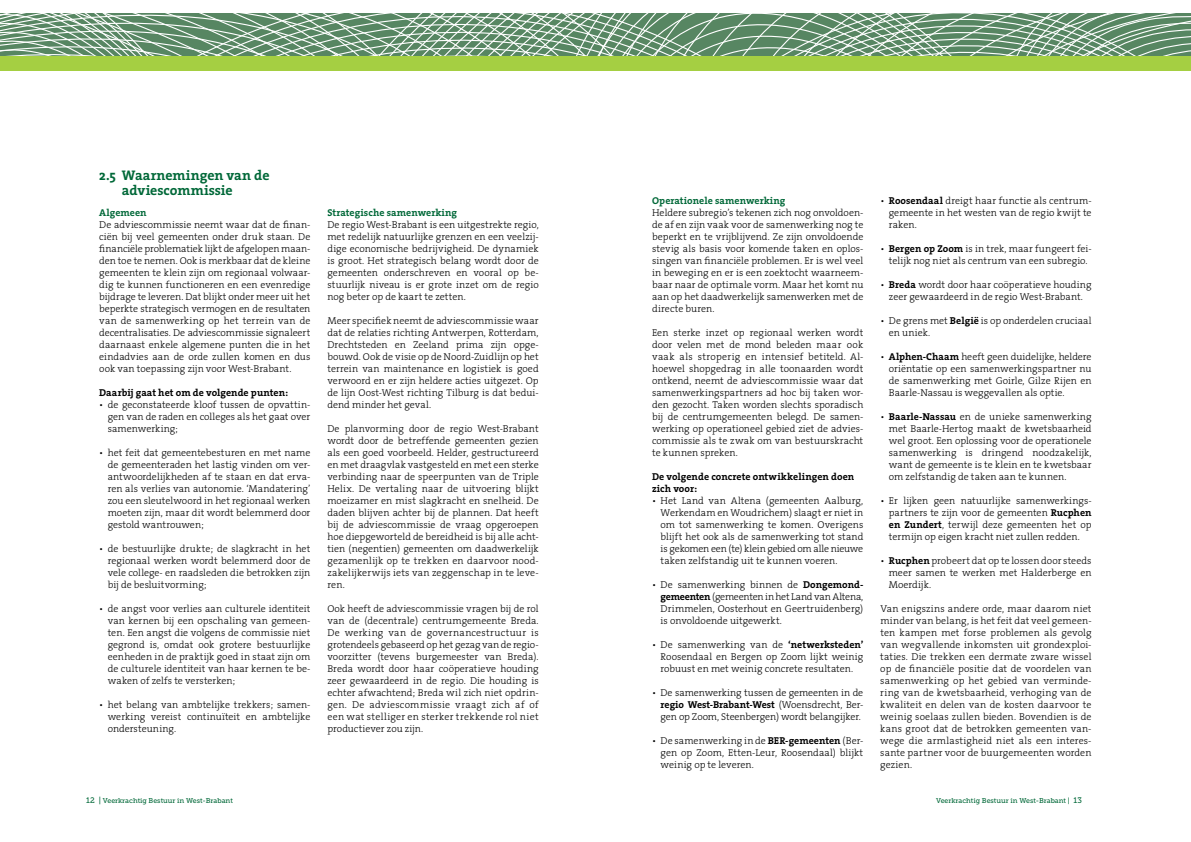
<style>
.page{position:relative;width:1191px;height:842px;background:#fff}
.page>*{position:absolute;margin:0;border:0;box-sizing:border-box;transform-origin:0 0}
.t1{font:700 14px/15px "The Serif";letter-spacing:-.005em;color:#006838}
.t2{font:300 10px/12px "The Serif";letter-spacing:.005em;color:#000;text-align:justify}
.t3{font:700 10px/12px "The Serif";color:#000}
.t4{font:700 10px "The Serif";color:#006838}
.t5{font:7px "Museo Slab 500";color:#006838}
.s1{font-weight:700}
.s2{font-size:8px}
</style>
<div class="page">
<div style="left:0;top:50px;width:1191px;height:20px;background:#a5cf42"></div>
<svg style="left:0;top:13px;width:1191px;height:42px;background:#81a48a"></svg>
<h1 class="t1" style="left:122px;top:167px;width:149px;text-indent:-23px">2.5 Waarnemingen van de adviescommissie</h1>
<p class="t4" style="left:99px;top:204px;width:49px">Algemeen</p>
<p class="t2" style="left:99px;top:218px;width:213px">De adviescommissie neemt waar dat de finan&shy;ciën bij veel gemeenten onder druk staan. De financiële problematiek lijkt de afgelopen maan&shy;den toe te nemen. Ook is merkbaar dat de kleine gemeenten te klein zijn om regionaal volwaar&shy;dig te kunnen functioneren en een evenredige bijdrage te leveren. Dat blijkt onder meer uit het beperkte strategisch vermogen en de resultaten van de samenwerking op het terrein van de decentralisaties. De adviescommissie signaleert daarnaast enkele algemene punten die in het eindadvies aan de orde zullen komen en dus ook van toepassing zijn voor West-Brabant.</p>
<p class="t3" style="left:99px;top:386px;width:190px">Daarbij gaat het om de volgende punten:</p>
<p class="t2" style="left:108px;top:398px;width:204px;text-indent:-8px">• de geconstateerde kloof tussen de opvattin&shy;gen van de raden en colleges als het gaat over samenwerking;</p>
<p class="t2" style="left:108px;top:446px;width:204px;text-indent:-8px">• het feit dat gemeentebesturen en met name de gemeenteraden het lastig vinden om ver&shy;antwoordelijkheden af te staan en dat erva&shy;ren als verlies van autonomie. ‘Mandatering’ zou een sleutelwoord in het regionaal werken moeten zijn, maar dit wordt belemmerd door gestold wantrouwen;</p>
<p class="t2" style="left:108px;top:542px;width:204px;text-indent:-9px">• de bestuurlijke drukte; de slagkracht in het regionaal werken wordt belemmerd door de vele college- en raadsleden die betrokken zijn bij de besluitvorming;</p>
<p class="t2" style="left:108px;top:602px;width:204px;text-indent:-8px">• de angst voor verlies aan culturele identiteit van kernen bij een opschaling van gemeen&shy;ten. Een angst die volgens de commissie niet gegrond is, omdat ook grotere bestuurlijke eenheden in de praktijk goed in staat zijn om de culturele identiteit van haar kernen te be&shy;waken of zelfs te versterken;</p>
<p class="t2" style="left:108px;top:698px;width:204px;text-indent:-8px">• het belang van ambtelijke trekkers; samen&shy;werking vereist continuïteit en ambtelijke ondersteuning.</p>
<p class="t4" style="left:327px;top:204px;width:131px">Strategische samenwerking</p>
<p class="t2" style="left:327px;top:218px;width:213px">De regio West-Brabant is een uitgestrekte regio, met redelijk natuurlijke grenzen en een veelzij&shy;dige economische bedrijvigheid. De dynamiek is groot. Het strategisch belang wordt door de gemeenten onderschreven en vooral op be&shy;stuurlijk niveau is er grote inzet om de regio nog beter op de kaart te zetten.</p>
<p class="t2" style="left:327px;top:314px;width:213px">Meer specifiek neemt de adviescommissie waar dat de relaties richting Antwerpen, Rotterdam, Drechtsteden en Zeeland prima zijn opge&shy;bouwd. Ook de visie op de Noord-Zuidlijn op het terrein van maintenance en logistiek is goed verwoord en er zijn heldere acties uitgezet. Op de lijn Oost-West richting Tilburg is dat bedui&shy;dend minder het geval.</p>
<p class="t2" style="left:327px;top:422px;width:213px">De planvorming door de regio West-Brabant wordt door de betreffende gemeenten gezien als een goed voorbeeld. Helder, gestructureerd en met draagvlak vastgesteld en met een sterke verbinding naar de speerpunten van de Triple Helix. De vertaling naar de uitvoering blijkt moeizamer en mist slagkracht en snelheid. De daden blijven achter bij de plannen. Dat heeft bij de adviescommissie de vraag opgeroepen hoe diepgeworteld de bereidheid is bij alle acht&shy;tien (negentien) gemeenten om daadwerkelijk gezamenlijk op te trekken en daarvoor nood&shy;zakelijkerwijs iets van zeggenschap in te leve&shy;ren.</p>
<p class="t2" style="left:327px;top:602px;width:213px">Ook heeft de adviescommissie vragen bij de rol van de (decentrale) centrumgemeente Breda.<br>De werking van de governancestructuur is grotendeels gebaseerd op het gezag van de regio&shy;voorzitter (tevens burgemeester van Breda).<br>Breda wordt door haar coöperatieve houding zeer gewaardeerd in de regio. Die houding is echter afwachtend; Breda wil zich niet opdrin&shy;gen. De adviescommissie vraagt zich af of een wat stelliger en sterker trekkende rol niet productiever zou zijn.</p>
<p class="t4" style="left:652px;top:192px;width:135px">Operationele samenwerking</p>
<p class="t2" style="left:652px;top:206px;width:213px">Heldere subregio’s tekenen zich nog onvoldoen&shy;de af en zijn vaak voor de samenwerking nog te beperkt en te vrijblijvend. Ze zijn onvoldoende stevig als basis voor komende taken en oplos&shy;singen van financiële problemen. Er is wel veel in beweging en er is een zoektocht waarneem&shy;baar naar de optimale vorm. Maar het komt nu aan op het daadwerkelijk samenwerken met de directe buren.</p>
<p class="t2" style="left:652px;top:326px;width:213px">Een sterke inzet op regionaal werken wordt door velen met de mond beleden maar ook vaak als stroperig en intensief betiteld. Al&shy;hoewel shopgedrag in alle toonaarden wordt ontkend, neemt de adviescommissie waar dat samenwerkingspartners ad hoc bij taken wor&shy;den gezocht. Taken worden slechts sporadisch bij de centrumgemeenten belegd. De samen&shy;werking op operationeel gebied ziet de advies&shy;commissie als te zwak om van bestuurskracht te kunnen spreken.</p>
<p class="t3" style="left:652px;top:470px;width:204px">De volgende concrete ontwikkelingen doen zich voor:</p>
<p class="t2" style="left:660px;top:494px;width:204px;text-indent:-8px">• Het Land van Altena (gemeenten Aalburg, Werkendam en Woudrichem) slaagt er niet in om tot samenwerking te komen. Overigens blijft het ook als de samenwerking tot stand is gekomen een (te) klein gebied om alle nieuwe taken zelfstandig uit te kunnen voeren.</p>
<p class="t2" style="left:660px;top:578px;width:204px;text-indent:-8px">• De samenwerking binnen de <span class="s1">Dongemond&shy;gemeenten</span> (gemeenten in het Land van Altena, Drimmelen, Oosterhout en Geertruidenberg) is onvoldoende uitgewerkt.</p>
<p class="t2" style="left:660px;top:638px;width:204px;text-indent:-8px">• De samenwerking van de <span class="s1">‘netwerksteden’ </span>Roosendaal en Bergen op Zoom lijkt weinig robuust en met weinig concrete resultaten.</p>
<p class="t2" style="left:660px;top:686px;width:204px;text-indent:-8px">• De samenwerking tussen de gemeenten in de <span class="s1">regio West-Brabant-West</span> (Woensdrecht, Ber&shy;gen op Zoom, Steenbergen) wordt belangijker.</p>
<p class="t2" style="left:660px;top:734px;width:204px;text-indent:-8px">• De samenwerking in de <span class="s1">BER-gemeenten</span> (Ber&shy;gen op Zoom, Etten-Leur, Roosendaal) blijkt weinig op te leveren.</p>
<p class="t2" style="left:889px;top:194px;width:204px;text-indent:-8px">• <span class="s1">Roosendaal</span> dreigt haar functie als centrum&shy;gemeente in het westen van de regio kwijt te raken.</p>
<p class="t2" style="left:880px;top:242px;width:213px;text-align:center">• <span class="s1">Bergen op Zoom</span> is in trek, maar fungeert fei&shy;telijk nog niet als centrum van een subregio.</p>
<p class="t2" style="left:880px;top:278px;width:213px;text-align:center">• <span class="s1">Breda</span> wordt door haar coöperatieve houding zeer gewaardeerd in de regio West-Brabant.</p>
<p class="t2" style="left:889px;top:314px;width:204px;text-indent:-9px">• De grens met <span class="s1">België</span> is op onderdelen cruciaal en uniek.</p>
<p class="t2" style="left:889px;top:350px;width:204px;text-indent:-8px">• <span class="s1">Alphen-Chaam</span> heeft geen duidelijke, heldere oriëntatie op een samenwerkingspartner nu de samenwerking met Goirle, Gilze Rijen en Baarle-Nassau is weggevallen als optie.</p>
<p class="t2" style="left:889px;top:410px;width:204px;text-indent:-8px">• <span class="s1">Baarle-Nassau</span> en de unieke samenwerking met Baarle-Hertog maakt de kwetsbaarheid wel groot. Een oplossing voor de operationele samenwerking is dringend noodzakelijk, want de gemeente is te klein en te kwetsbaar om zelfstandig de taken aan te kunnen.</p>
<p class="t2" style="left:889px;top:494px;width:204px;text-indent:-8px">• Er lijken geen natuurlijke samenwerkings&shy;partners te zijn voor de gemeenten <span class="s1">Rucphen en Zundert</span>, terwijl deze gemeenten het op termijn op eigen kracht niet zullen redden.</p>
<p class="t2" style="left:889px;top:554px;width:204px;text-indent:-8px">• <span class="s1">Rucphen</span> probeert dat op te lossen door steeds meer samen te werken met Halderberge en Moerdijk.</p>
<p class="t2" style="left:880px;top:602px;width:213px">Van enigszins andere orde, maar daarom niet minder van belang, is het feit dat veel gemeen&shy;ten kampen met forse problemen als gevolg van wegvallende inkomsten uit grondexploi&shy;taties. Die trekken een dermate zware wissel op de financiële positie dat de voordelen van samenwerking op het gebied van verminde&shy;ring van de kwetsbaarheid, verhoging van de kwaliteit en delen van de kosten daarvoor te weinig soelaas zullen bieden. Bovendien is de kans groot dat de betrokken gemeenten van&shy;wege die armlastigheid niet als een interes&shy;sante partner voor de buurgemeenten worden gezien.</p>
<p class="t5" style="left:86px;top:797px;width:148px"><span class="s2">12 |</span> Veerkrachtig Bestuur in West-Brabant</p>
<p class="t5" style="left:936px;top:797px;width:147px">Veerkrachtig Bestuur in West-Brabant | <span class="s2">13</span></p>
</div>
